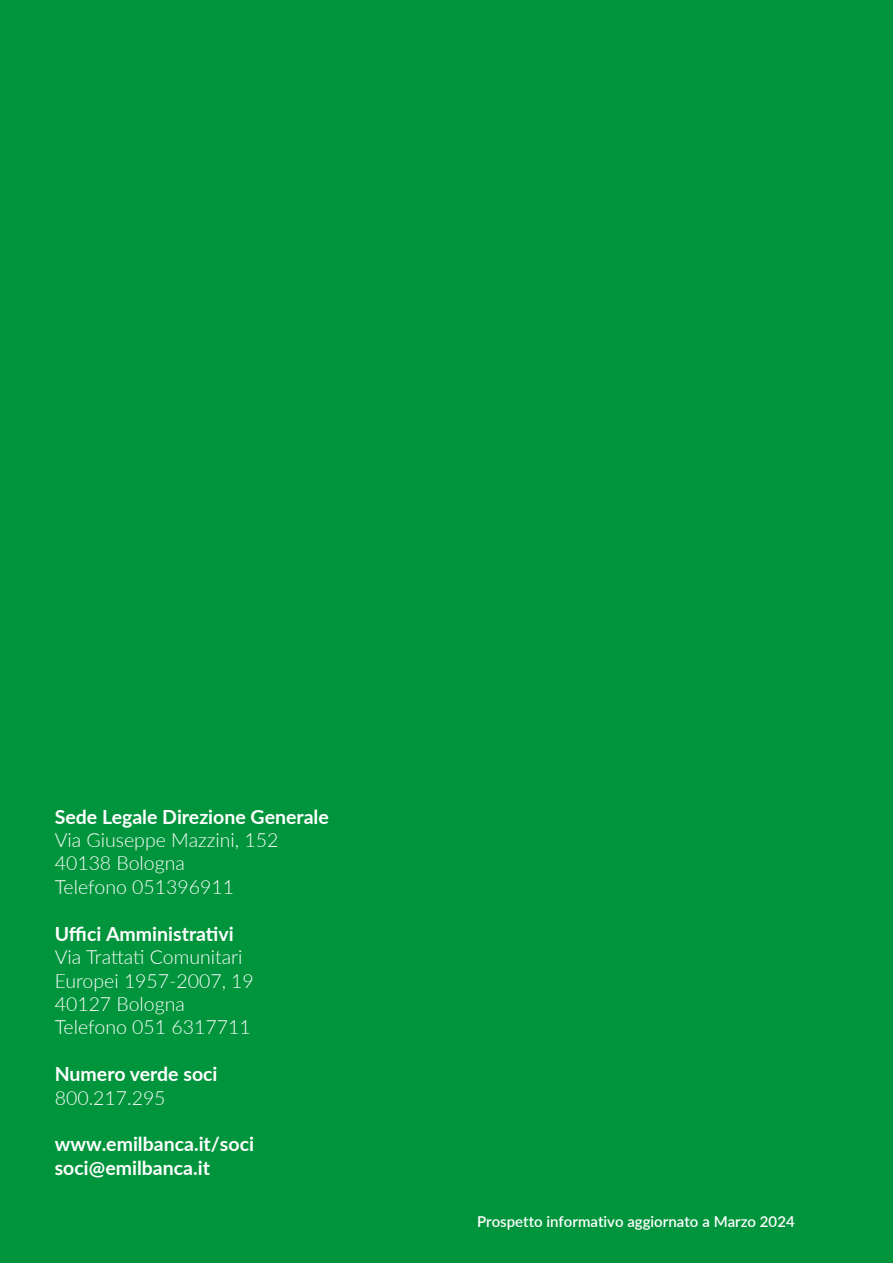
<style>
.page{position:relative;width:893px;height:1263px;background:#00953c}
.page>*{position:absolute;margin:0;border:0;box-sizing:border-box;transform-origin:0 0}
.t1{font:300 19.5px/23.4px "Lato";color:#fff}
.t2{font:700 19.5px/23.4px "Lato";color:#fff}
.t3{font:600 15px "Lato";color:#fff}
</style>
<div class="page">
<p class="t2" style="left:55px;top:804px;width:276px">Sede Legale Direzione Generale</p>
<p class="t1" style="left:55px;top:828px;width:225px">Via Giuseppe Mazzini, 152<br>40138 Bologna<br>Telefono 051396911</p>
<p class="t2" style="left:55px;top:921px;width:181px">Uffici Amministrativi</p>
<p class="t1" style="left:55px;top:945px;width:201px">Via Trattati Comunitari<br>Europei 1957-2007, 19<br>40127 Bologna<br>Telefono 051 6317711</p>
<p class="t2" style="left:55px;top:1061px;width:164px">Numero verde soci</p>
<p class="t1" style="left:55px;top:1085px;width:112px">800.217.295</p>
<p class="t2" style="left:55px;top:1132px;width:201px">www.emilbanca.it/soci soci@emilbanca.it</p>
<p class="t3" style="left:477px;top:1210px;width:319px">Prospetto informativo aggiornato a Marzo 2024</p>
</div>
